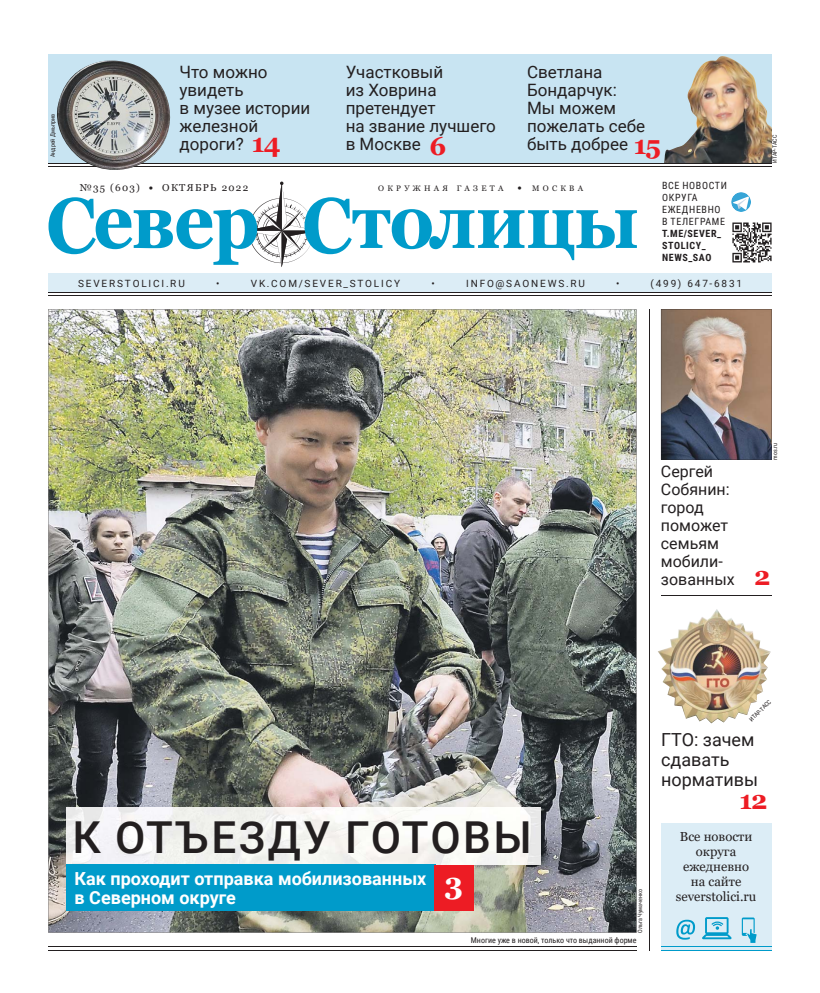
<style>
.page{position:relative;width:820px;height:993px;background:#fff}
.page>*{position:absolute;margin:0;border:0;box-sizing:border-box;transform-origin:0 0}
.t1{font:500 44px "Roboto";letter-spacing:.055em;color:#231f20}
.t2{font:700 30px "Georgia";color:#fff}
.t3{font:700 26px "Georgia";color:#ed1c24}
.t4{font:700 18px/19px "Roboto";color:#fff}
.t5{font:18px/20px "Roboto";color:#231f20}
.t6{font:17px/18px "Roboto";color:#231f20}
.t7{font:16px/18px "Roboto";color:#231f20}
.t8{font:13px/15px "Georgia";color:#231f20;text-align:center}
.t9{font:10px "Roboto";letter-spacing:.185em;color:#231f20}
.t10{font:10px/12px "Roboto Condensed";letter-spacing:.065em;color:#231f20}
.t11{font:700 10px/12px "Roboto Condensed";letter-spacing:.065em;color:#231f20}
.t12{font:10px "Georgia";letter-spacing:.125em;color:#231f20}
.t13{font:8px "Roboto Condensed";color:#231f20}
.t14{font:8px "Georgia";letter-spacing:.41em;color:#231f20}
.t15{font:6px "Roboto Condensed";color:#231f20}
.s1{font-family:"Georgia";font-weight:700;font-size:26px;color:#ed1c24}
.s2{font-weight:700}
.s3{font-weight:700;font-size:10px}
</style>
<div class="page">
<div style="left:660px;top:822px;width:111px;height:127px;background:#dcedf6"></div>
<svg style="left:741px;top:917px;width:15px;height:25px"></svg>
<svg style="left:676px;top:919px;width:18px;height:20px"></svg>
<svg style="left:702px;top:917px;width:29px;height:21px"></svg>
<hr style="left:660px;top:946px;width:111px;height:1px;background:#009bca">
<hr style="left:660px;top:949px;width:111px;height:1px;background:#009bca">
<div style="left:48px;top:54px;width:723px;height:109px;background:#c8e4f2"></div>
<img style="left:48px;top:309px;width:588px;height:623px">
<hr style="left:649px;top:309px;width:1px;height:641px;background:#231f20">
<img style="left:732px;top:222px;width:40px;height:41px">
<svg style="left:279px;top:181px;width:5px;height:86px"></svg>
<svg style="left:48px;top:197px;width:588px;height:68px"></svg>
<div style="left:48px;top:273px;width:723px;height:19px;background:#dcedf6"></div>
<hr style="left:48px;top:292px;width:723px;height:1px;background:#231f20">
<hr style="left:48px;top:295px;width:723px;height:1px;background:#231f20">
<img style="left:730px;top:192px;width:20px;height:20px;border-radius:50%">
<hr style="left:48px;top:946px;width:588px;height:1px;background:#231f20">
<hr style="left:48px;top:949px;width:588px;height:1px;background:#231f20">
<img style="left:66px;top:807px;width:474px;height:57px">
<div style="left:66px;top:864px;width:369px;height:46px;background:#009bca"></div>
<div style="left:434px;top:864px;width:39px;height:46px;background:#ed1c24"></div>
<svg style="left:660px;top:309px;width:111px;height:150px;background:#8f7d76"></svg>
<hr style="left:48px;top:163px;width:723px;height:1px;background:#231f20">
<hr style="left:48px;top:166px;width:723px;height:1px;background:#231f20">
<img style="left:664px;top:116px;width:107px;height:47px">
<img style="left:56px;top:60px;width:115px;height:110px">
<img style="left:658px;top:609px;width:112px;height:114px">
<hr style="left:660px;top:595px;width:111px;height:1px;background:#231f20">
<p class="t15" style="left:49px;top:157px;width:45px;rotate:-90deg">Андрей Дмытрив</p>
<p class="t6" style="left:345px;top:63px;width:152px">Участковый<br>из Ховрина претендует<br>на звание лучшего в Москве <span class="s1">6</span></p>
<p class="t6" style="left:179px;top:63px;width:132px">Что можно увидеть<br>в музее истории железной дороги?</p>
<p class="t6" style="left:527px;top:63px;width:120px">Светлана<br>Бондарчук:<br>Мы можем пожелать себе быть добрее</p>
<h3 class="t3" style="left:252px;top:128px;width:30px">14</h3>
<h3 class="t3" style="left:633px;top:130px;width:29px">15</h3>
<p class="t12" style="left:80px;top:181px;width:170px">№35 (603) <span class="s2">•</span> ОКТЯБРЬ 2022</p>
<p class="t14" style="left:378px;top:183px;width:127px">ОКРУЖНАЯ ГАЗЕТА</p>
<p class="t14" style="left:517px;top:183px;width:67px"><span class="s3">•</span> МОСКВА</p>
<p class="t10" style="left:661px;top:180px;width:66px">ВСЕ НОВОСТИ<br>ОКРУГА<br>ЕЖЕДНЕВНО<br>В ТЕЛЕГРАМЕ</p>
<p class="t11" style="left:661px;top:228px;width:61px">T.ME/SEVER_<br>STOLICY_<br>NEWS_SAO</p>
<p class="t9" style="left:78px;top:277px;width:108px">SEVERSTOLICI.RU</p>
<p class="t9" style="left:216px;top:277px;width:5px">•</p>
<p class="t9" style="left:251px;top:277px;width:151px">VK.COM/SEVER_STOLICY</p>
<p class="t9" style="left:431px;top:277px;width:5px">•</p>
<p class="t9" style="left:466px;top:277px;width:120px">INFO@SAONEWS.RU</p>
<p class="t9" style="left:616px;top:277px;width:5px">•</p>
<p class="t9" style="left:650px;top:277px;width:93px">(499) 647-6831</p>
<p class="t15" style="left:771px;top:163px;width:29px;rotate:-90deg">ИТАР-ТАСС</p>
<p class="t7" style="left:660px;top:462px;width:75px">Сергей<br>Собянин: город поможет семьям мобили&shy;зованных</p>
<p class="t15" style="left:771px;top:459px;width:18px;rotate:-90deg">mos.ru</p>
<h3 class="t3" style="left:754px;top:560px;width:18px">2</h3>
<h1 class="t1" style="left:72px;top:811px;width:460px">К ОТЪЕЗДУ ГОТОВЫ</h1>
<p class="t4" style="left:75px;top:868px;width:353px">Как проходит отправка мобилизованных в Северном округе</p>
<h2 class="t2" style="left:444px;top:866px;width:20px">3</h2>
<p class="t15" style="left:636px;top:932px;width:45px;rotate:-90deg">Ольга Чумаченко</p>
<p class="t13" style="left:470px;top:935px;width:167px">Многие уже в новой, только что выданной форме</p>
<p class="t15" style="left:747px;top:717px;width:29px;rotate:-45deg">ИТАР-ТАСС</p>
<p class="t5" style="left:660px;top:730px;width:99px">ГТО: зачем сдавать нормативы</p>
<h3 class="t3" style="left:739px;top:784px;width:29px">12</h3>
<p class="t8" style="left:675px;top:828px;width:82px">Все новости округа ежедневно на сайте severstolici.ru</p>
</div>
